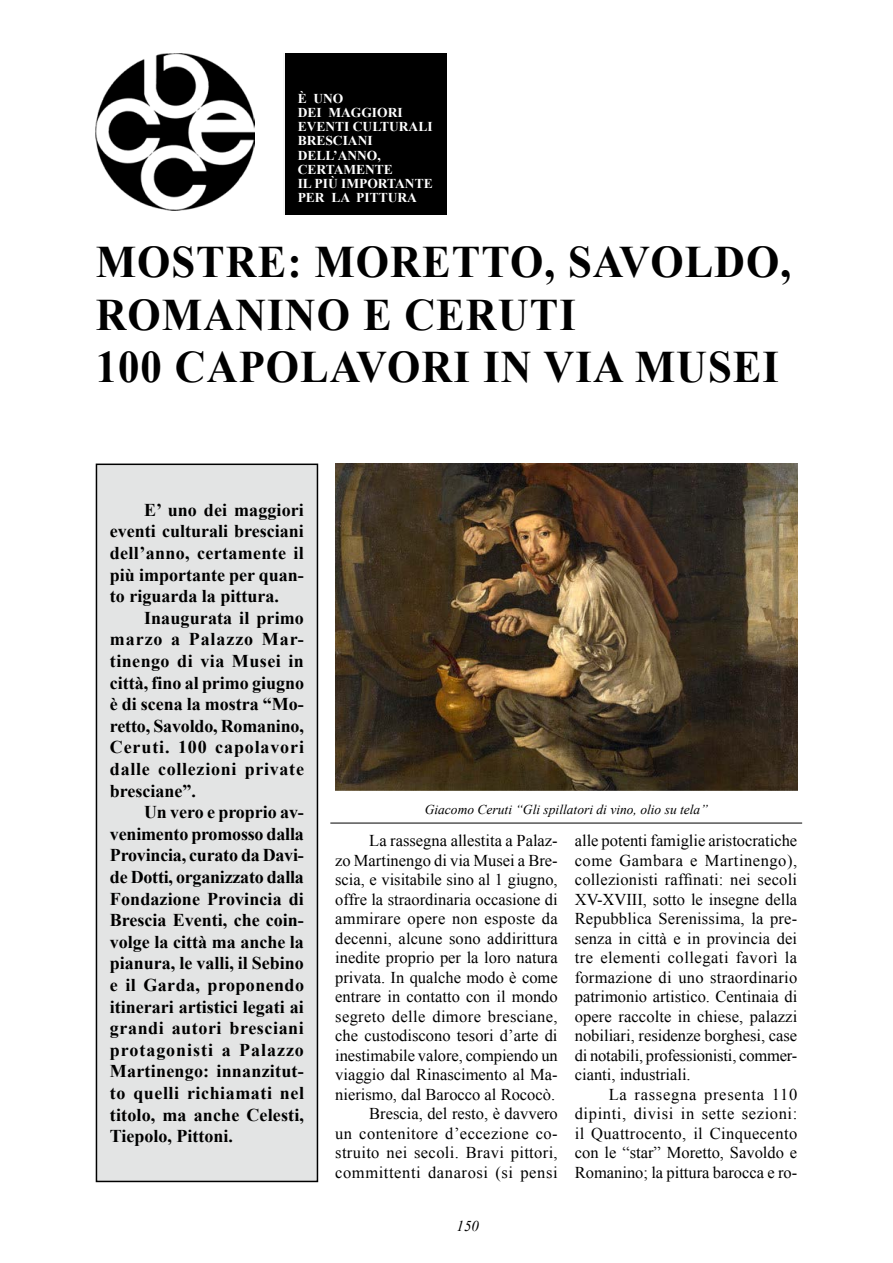
<style>
.page{position:relative;width:893px;height:1263px;background:#fff}
.page>*{position:absolute;margin:0;border:0;box-sizing:border-box;transform-origin:0 0}
.t1{font:700 45px "Times New Roman";letter-spacing:.025em;color:#000;scale:.95 1}
.t2{font:700 18px/21.6px "Times New Roman";letter-spacing:.01em;color:#000;text-align:justify}
.t3{font:16.5px/19.5px "Times New Roman";color:#000;text-align:justify}
.t4{font:italic 15px "Times New Roman";color:#000}
.t5{font:700 13.5px/14.2px "Times New Roman";color:#fff}
.t6{font:italic 13.5px "Times New Roman";color:#000}
</style>
<div class="page">
<img style="left:96px;top:53px;width:158px;height:157px">
<div style="left:285px;top:54px;width:161px;height:161px;background:#000"></div>
<div style="left:96px;top:464px;width:221px;height:717px;background:#e3e4e4"></div>
<div style="left:96px;top:464px;width:222px;height:718px;border:2px solid #000"></div>
<img style="left:335px;top:464px;width:462px;height:327px">
<hr style="left:330px;top:823px;width:472px;height:1px;background:#000">
<svg style="left:422px;top:785px;width:290px;height:39px"></svg>
<p class="t5" style="left:298px;top:91px;width:136px">È UNO<br>DEI MAGGIORI<br>EVENTI CULTURALI<br>BRESCIA</p>
<p class="t5" style="left:298px;top:133px;width:97px;text-indent:60px">NI<br>DELL’ANNO,<br>CERTAMENTE<br>IL PIÙ IMPOR</p>
<p class="t5" style="left:298px;top:176px;width:137px;text-indent:90px">TANTE<br>PER LA PITTURA</p>
<h1 class="t1" style="left:96px;top:231px;width:36px">MOS</h1>
<h1 class="t1" style="left:196px;top:231px;width:163px">TRE: MOR</h1>
<h1 class="t1" style="left:422px;top:231px;width:390px">ETTO, SAVOLDO,</h1>
<h1 class="t1" style="left:96px;top:283px;width:38px">ROMA</h1>
<h1 class="t1" style="left:235px;top:283px;width:358px">NINO E CERUTI</h1>
<h1 class="t1" style="left:96px;top:336px;width:117px">100 CAPO</h1>
<h1 class="t1" style="left:300px;top:336px;width:121px">LAVORI</h1>
<h1 class="t1" style="left:483px;top:336px;width:311px">IN VIA MUSEI</h1>
<p class="t2" style="left:110px;top:498px;width:195px;text-indent:34px">E’ uno dei maggiori eventi culturali bresciani dell’anno, certamente il più importante per quan&shy;to riguarda la pittura.</p>
<p class="t2" style="left:110px;top:606px;width:196px;text-indent:34px">Inaugurata il primo marzo a Palazzo Mar&shy;tinengo di via Musei in città, fino al primo giugno è di scena la mostra “Mo&shy;retto, Savoldo, Romanino, Ceruti. 100 capolavori dalle collezioni private bresciane”.</p>
<p class="t2" style="left:110px;top:801px;width:196px;text-indent:34px">Un vero e proprio av&shy;venimento promosso dalla Provincia, curato da Davi&shy;de Dotti, organizzato dalla Fondazione Provincia di Brescia Eventi, che coin&shy;volge la città ma anche la pianura, le valli, il Sebino e il Garda, proponendo itinerari artistici legati ai grandi autori bresciani protagonisti a Palazzo Martinengo: innanzitut&shy;to quelli richiamati nel titolo, ma anche Celesti, Tiepolo, Pittoni.</p>
<p class="t6" style="left:425px;top:800px;width:285px">Giacomo Ceruti “Gli spillatori di vino, olio su tela”</p>
<p class="t3" style="left:335px;top:831px;width:224px;text-align:right">La rassegna allestita a Palaz-<br>zo Martinengo di via Musei a Bre&shy;scia, e visitabile sino al 1 giugno, offre la straordinaria occasione di ammirare opere non esposte da decenni, alcune sono addirittura inedite proprio per la loro natura privata. In qualche modo è come entrare in contatto con il mondo segreto delle dimore bresciane, che custodiscono tesori d’arte di inestimabile valore, compiendo un viaggio dal Rinascimento al Ma&shy;nierismo, dal Barocco al Rococò.<br>Brescia, del resto, è davvero<br>un contenitore d’eccezione co&shy;struito nei secoli. Bravi pittori, committenti danarosi (si pensi</p>
<p class="t3" style="left:575px;top:831px;width:224px">alle potenti famiglie aristocratiche come Gambara e Martinengo), collezionisti raffinati: nei secoli XV-XVIII, sotto le insegne della Repubblica Serenissima, la pre&shy;senza in città e in provincia dei tre elementi collegati favorì la formazione di uno straordinario patrimonio artistico. Centinaia di opere raccolte in chiese, palazzi nobiliari, residenze borghesi, case di notabili, professionisti, commer&shy;cianti, industriali.</p>
<p class="t3" style="left:575px;top:1084px;width:224px;text-indent:34px">La rassegna presenta 110 dipinti, divisi in sette sezioni: il Quattrocento, il Cinquecento con le “star” Moretto, Savoldo e Romanino; la pittura barocca e ro-</p>
<p class="t4" style="left:456px;top:1215px;width:24px">150</p>
</div>
